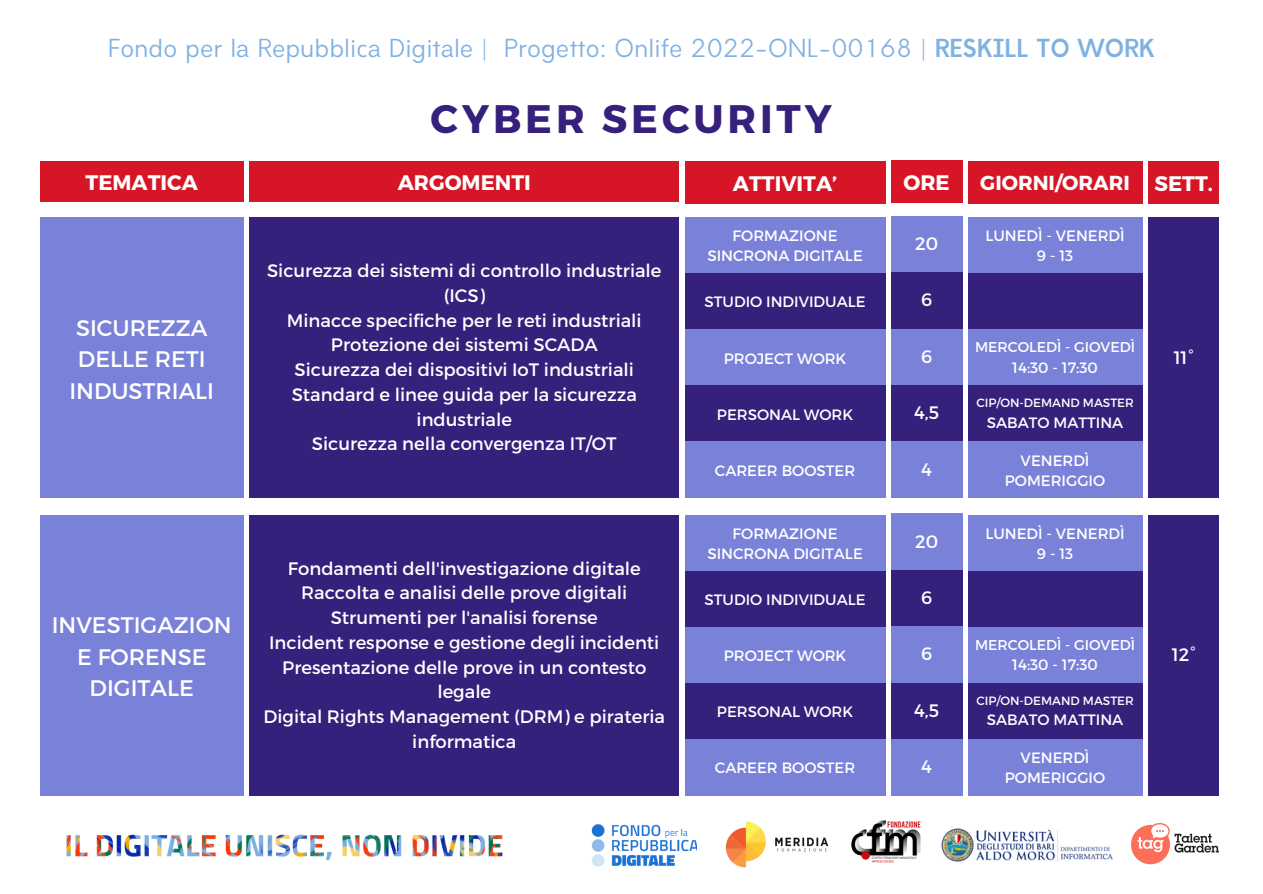
<style>
.page{position:relative;width:1263px;height:894px;background:#fff}
.page>*{position:absolute;margin:0;border:0;box-sizing:border-box;transform-origin:0 0}
.t1{font:700 39.75px "Montserrat";letter-spacing:.1em;color:#35207b}
.t2{font:24.3px "Amicale";color:#7fb1e3}
.t3{font:22.5px/31.5px "Montserrat";color:#fff;text-align:center}
.t4{font:700 21px "Montserrat";color:#fff}
.t5{font:700 20.25px "Montserrat";color:#fff}
.t6{font:18px/24.8px "Montserrat";color:#fff;text-align:center}
.t7{font:15px/20.2px "Montserrat";color:#fff;text-align:center}
.t8{font:14.25px "Montserrat";color:#fff}
.t9{font:12px "Montserrat";color:#fff}
.s1{font-weight:700}
</style>
<div class="page">
<div style="left:1148px;top:161px;width:71px;height:43px;background:#d61626"></div>
<div style="left:250px;top:217px;width:429px;height:281px;background:#35207b"></div>
<div style="left:250px;top:515px;width:429px;height:280px;background:#35207b"></div>
<div style="left:1148px;top:217px;width:71px;height:281px;background:#35207b"></div>
<div style="left:1148px;top:515px;width:71px;height:280px;background:#35207b"></div>
<div style="left:40px;top:217px;width:204px;height:281px;background:#7982d8"></div>
<div style="left:40px;top:515px;width:204px;height:280px;background:#7982d8"></div>
<img style="left:592px;top:824px;width:104px;height:43px">
<img style="left:66px;top:834px;width:437px;height:27px">
<img style="left:725px;top:821px;width:104px;height:47px">
<img style="left:1131px;top:823px;width:88px;height:42px">
<img style="left:851px;top:820px;width:70px;height:43px">
<img style="left:941px;top:828px;width:172px;height:34px">
<div style="left:250px;top:161px;width:429px;height:41px;background:#d61626"></div>
<div style="left:40px;top:161px;width:204px;height:41px;background:#d61626"></div>
<div style="left:685px;top:161px;width:200px;height:43px;background:#d61626"></div>
<div style="left:968px;top:161px;width:174px;height:43px;background:#d61626"></div>
<div style="left:891px;top:160px;width:71px;height:43px;background:#d61626"></div>
<div style="left:685px;top:217px;width:200px;height:56px;background:#7982d8"></div>
<div style="left:968px;top:217px;width:174px;height:56px;background:#7982d8"></div>
<div style="left:685px;top:515px;width:200px;height:56px;background:#7982d8"></div>
<div style="left:968px;top:515px;width:174px;height:56px;background:#7982d8"></div>
<div style="left:685px;top:273px;width:200px;height:56px;background:#35207b"></div>
<div style="left:968px;top:273px;width:174px;height:56px;background:#35207b"></div>
<div style="left:685px;top:571px;width:200px;height:56px;background:#35207b"></div>
<div style="left:968px;top:571px;width:174px;height:56px;background:#35207b"></div>
<div style="left:685px;top:329px;width:200px;height:57px;background:#7982d8"></div>
<div style="left:968px;top:329px;width:174px;height:57px;background:#7982d8"></div>
<div style="left:685px;top:627px;width:200px;height:56px;background:#7982d8"></div>
<div style="left:968px;top:627px;width:174px;height:56px;background:#7982d8"></div>
<div style="left:685px;top:386px;width:200px;height:56px;background:#35207b"></div>
<div style="left:968px;top:386px;width:174px;height:56px;background:#35207b"></div>
<div style="left:685px;top:683px;width:200px;height:56px;background:#35207b"></div>
<div style="left:968px;top:683px;width:174px;height:56px;background:#35207b"></div>
<div style="left:685px;top:442px;width:200px;height:56px;background:#7982d8"></div>
<div style="left:968px;top:442px;width:174px;height:56px;background:#7982d8"></div>
<div style="left:685px;top:739px;width:200px;height:56px;background:#7982d8"></div>
<div style="left:968px;top:739px;width:174px;height:56px;background:#7982d8"></div>
<div style="left:891px;top:216px;width:71px;height:56px;background:#7982d8"></div>
<div style="left:891px;top:513px;width:71px;height:56px;background:#7982d8"></div>
<div style="left:891px;top:272px;width:71px;height:56px;background:#35207b"></div>
<div style="left:891px;top:570px;width:71px;height:56px;background:#35207b"></div>
<div style="left:891px;top:329px;width:71px;height:56px;background:#7982d8"></div>
<div style="left:891px;top:626px;width:71px;height:56px;background:#7982d8"></div>
<div style="left:891px;top:385px;width:71px;height:56px;background:#35207b"></div>
<div style="left:891px;top:682px;width:71px;height:57px;background:#35207b"></div>
<div style="left:891px;top:442px;width:71px;height:56px;background:#7982d8"></div>
<div style="left:891px;top:739px;width:71px;height:56px;background:#7982d8"></div>
<p class="t2" style="left:108px;top:39px;width:1048px">Fondo per la Repubblica Digitale | Progetto: Onlife 2022-ONL-00168 | <span class="s1">RESKILL TO WORK</span></p>
<p class="t1" style="left:431px;top:92px;width:403px">CYBER SECURITY</p>
<p class="t4" style="left:86px;top:168px;width:114px">TEMATICA</p>
<p class="t4" style="left:398px;top:168px;width:135px">ARGOMENTI</p>
<p class="t4" style="left:733px;top:170px;width:106px">ATTIVITA’</p>
<p class="t4" style="left:903px;top:168px;width:48px">ORE</p>
<p class="t5" style="left:980px;top:169px;width:151px">GIORNI/ORARI</p>
<p class="t7" style="left:733px;top:225px;width:106px">FORMAZIONE</p>
<p class="t7" style="left:707px;top:245px;width:157px">SINCRONA DIGITALE</p>
<p class="t7" style="left:985px;top:225px;width:141px">LUNEDÌ - VENERDÌ</p>
<p class="t7" style="left:1037px;top:245px;width:38px">9-13</p>
<p class="t6" style="left:915px;top:230px;width:25px">20</p>
<p class="t6" style="left:267px;top:257px;width:396px">Sicurezza dei sistemi di controllo industriale (ICS)</p>
<p class="t6" style="left:287px;top:307px;width:356px">Minacce specifiche per le reti industriali</p>
<p class="t6" style="left:331px;top:331px;width:268px">Protezione dei sistemi SCADA</p>
<p class="t6" style="left:295px;top:356px;width:341px">Sicurezza dei dispositivi IoT industriali</p>
<p class="t6" style="left:292px;top:381px;width:347px">Standard e linee guida per la sicurezza industriale</p>
<p class="t6" style="left:312px;top:430px;width:306px">Sicurezza nella convergenza IT/OT</p>
<p class="t6" style="left:921px;top:287px;width:13px">6</p>
<p class="t7" style="left:705px;top:291px;width:162px">STUDIO INDIVIDUALE</p>
<p class="t3" style="left:69px;top:311px;width:146px">SICUREZZA<br>DELLE RETI<br>INDUSTRIALI</p>
<p class="t8" style="left:975px;top:338px;width:162px">MERCOLEDÌ - GIOVEDÌ</p>
<p class="t7" style="left:1012px;top:356px;width:87px">14:30 - 17:30</p>
<p class="t6" style="left:921px;top:343px;width:13px">6</p>
<p class="t7" style="left:724px;top:347px;width:124px">PROJECT WORK</p>
<p class="t9" style="left:976px;top:395px;width:159px">CIP/ON-DEMAND MASTER</p>
<p class="t7" style="left:987px;top:411px;width:138px">SABATO MATTINA</p>
<p class="t6" style="left:914px;top:399px;width:27px">4,5</p>
<p class="t7" style="left:717px;top:403px;width:138px">PERSONAL WORK</p>
<p class="t7" style="left:1005px;top:449px;width:102px">VENERDÌ<br>POMERIGGIO</p>
<p class="t6" style="left:921px;top:456px;width:12px">4</p>
<p class="t7" style="left:715px;top:459px;width:142px">CAREER BOOSTER</p>
<p class="t3" style="left:52px;top:608px;width:181px">INVESTIGAZION<br>E FORENSE<br>DIGITALE</p>
<p class="t6" style="left:288px;top:554px;width:354px">Fondamenti dell'investigazione digitale</p>
<p class="t6" style="left:301px;top:579px;width:328px">Raccolta e analisi delle prove digitali</p>
<p class="t6" style="left:331px;top:604px;width:269px">Strumenti per l'analisi forense</p>
<p class="t6" style="left:269px;top:629px;width:392px">Incident response e gestione degli incidenti</p>
<p class="t6" style="left:282px;top:653px;width:365px">Presentazione delle prove in un contesto legale</p>
<p class="t6" style="left:263px;top:703px;width:403px">Digital Rights Management (DRM) e pirateria informatica</p>
<p class="t7" style="left:733px;top:522px;width:106px">FORMAZIONE</p>
<p class="t7" style="left:707px;top:542px;width:157px">SINCRONA DIGITALE</p>
<p class="t7" style="left:705px;top:588px;width:162px">STUDIO INDIVIDUALE</p>
<p class="t7" style="left:724px;top:644px;width:124px">PROJECT WORK</p>
<p class="t7" style="left:717px;top:700px;width:138px">PERSONAL WORK</p>
<p class="t7" style="left:715px;top:756px;width:142px">CAREER BOOSTER</p>
<p class="t6" style="left:915px;top:527px;width:25px">20</p>
<p class="t6" style="left:921px;top:584px;width:13px">6</p>
<p class="t6" style="left:921px;top:640px;width:13px">6</p>
<p class="t6" style="left:914px;top:697px;width:27px">4,5</p>
<p class="t6" style="left:921px;top:753px;width:12px">4</p>
<p class="t7" style="left:985px;top:522px;width:141px">LUNEDÌ - VENERDÌ</p>
<p class="t7" style="left:1037px;top:542px;width:38px">9-13</p>
<p class="t8" style="left:975px;top:635px;width:162px">MERCOLEDÌ - GIOVEDÌ</p>
<p class="t7" style="left:1012px;top:653px;width:87px">14:30 - 17:30</p>
<p class="t9" style="left:976px;top:692px;width:159px">CIP/ON-DEMAND MASTER</p>
<p class="t7" style="left:987px;top:708px;width:138px">SABATO MATTINA</p>
<p class="t7" style="left:1005px;top:746px;width:102px">VENERDÌ<br>POMERIGGIO</p>
<p class="t4" style="left:1154px;top:170px;width:60px">SETT.</p>
<p class="t6" style="left:1174px;top:344px;width:22px">11°</p>
<p class="t6" style="left:1172px;top:641px;width:25px">12°</p>
</div>
